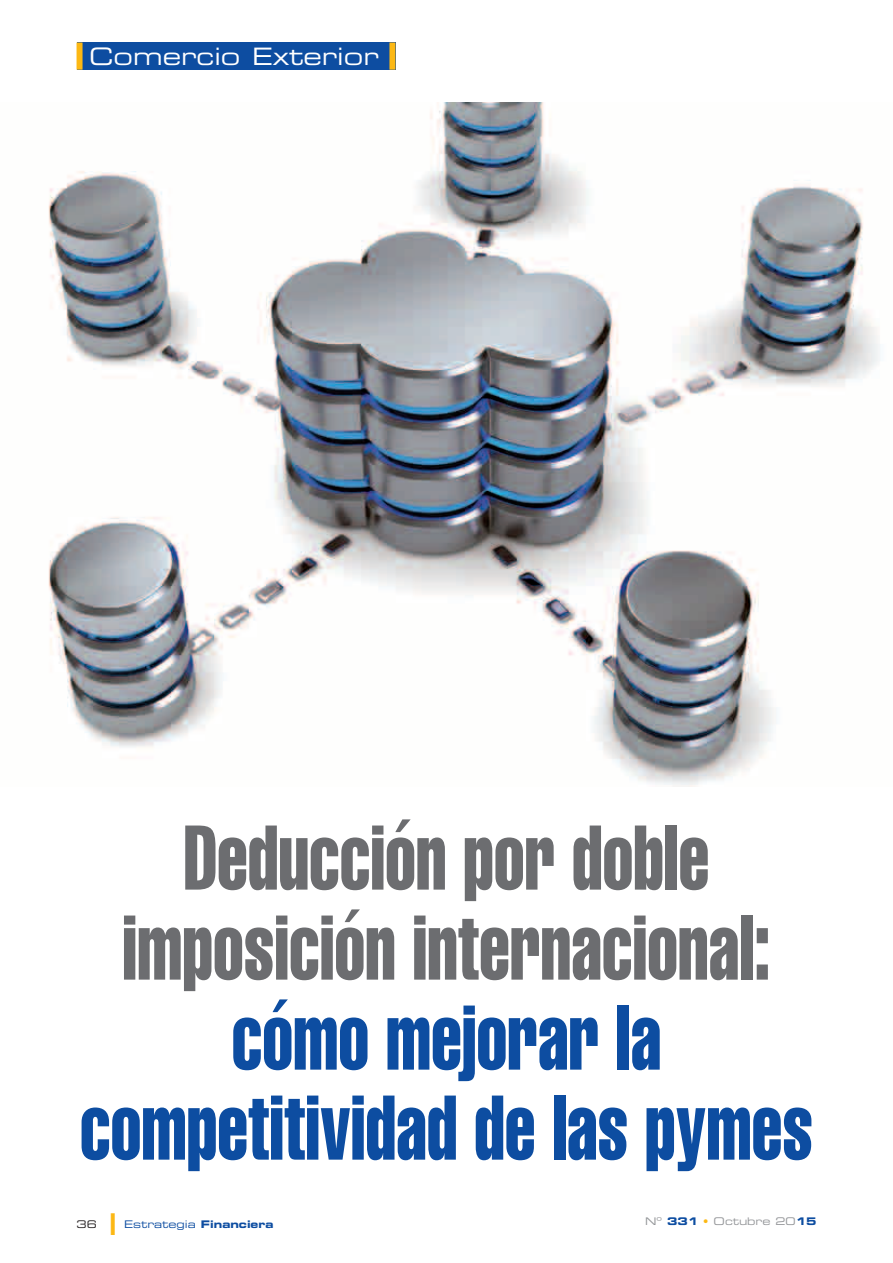
<style>
.page{position:relative;width:893px;height:1263px;background:#fff}
.page>*{position:absolute;margin:0;border:0;box-sizing:border-box;transform-origin:0 0}
.t1{font:90px/90px "Helvetica LT Std Comp";color:#6c6d70;text-align:center;scale:.8 1}
.t2{font:90px/90px "Helvetica LT Std Comp";color:#0d4da1;text-align:center;scale:.8 1}
.t3{font:30px "Eurostile LT Std Ex 2";color:#fcb814;scale:1.5 1}
.t4{font:24px "Eurostile LT Std Ex 2";color:#fff}
.t5{font:10.5px "Eurostile LT Std Ex 2";color:#0d4da1}
.t6{font:10.5px "Eurostile LT Std Ex 2";color:#939598}
.t7{font:10.5px "Eurostile LT Std Ex 2";color:#231f20}
.s1{font-family:"Eurostile LT Std Bold Ex 2"}
.s2{font-family:"Eurostile LT Std Bold Ex 2";color:#0d4da1}
.s3{color:#fcb814}
</style>
<div class="page">
<div style="left:77px;top:43px;width:318px;height:27px;background:#0d4da1"></div>
<div style="left:77px;top:43px;width:6px;height:27px;background:#fcb814"></div>
<div style="left:389px;top:43px;width:6px;height:27px;background:#fcb814"></div>
<img style="left:48px;top:102px;width:832px;height:685px">
<p class="t4" style="left:89px;top:40px;width:291px">Comercio Exterior</p>
<p class="t1" style="left:122px;top:811px;width:812px">Deducción por doble imposición internacional:</p>
<p class="t2" style="left:80px;top:991px;width:918px">cómo mejorar la competitividad de las pymes</p>
<p class="t3" style="left:107px;top:1204px;width:10px">l</p>
<p class="t5" style="left:124px;top:1216px;width:151px">Estrategia <span class="s1">Financiera</span></p>
<p class="t7" style="left:77px;top:1216px;width:22px">36</p>
<p class="t6" style="left:645px;top:1214px;width:173px">Nº <span class="s2">331</span> <span class="s3">•</span> Octubre 20<span class="s2">15</span></p>
</div>
